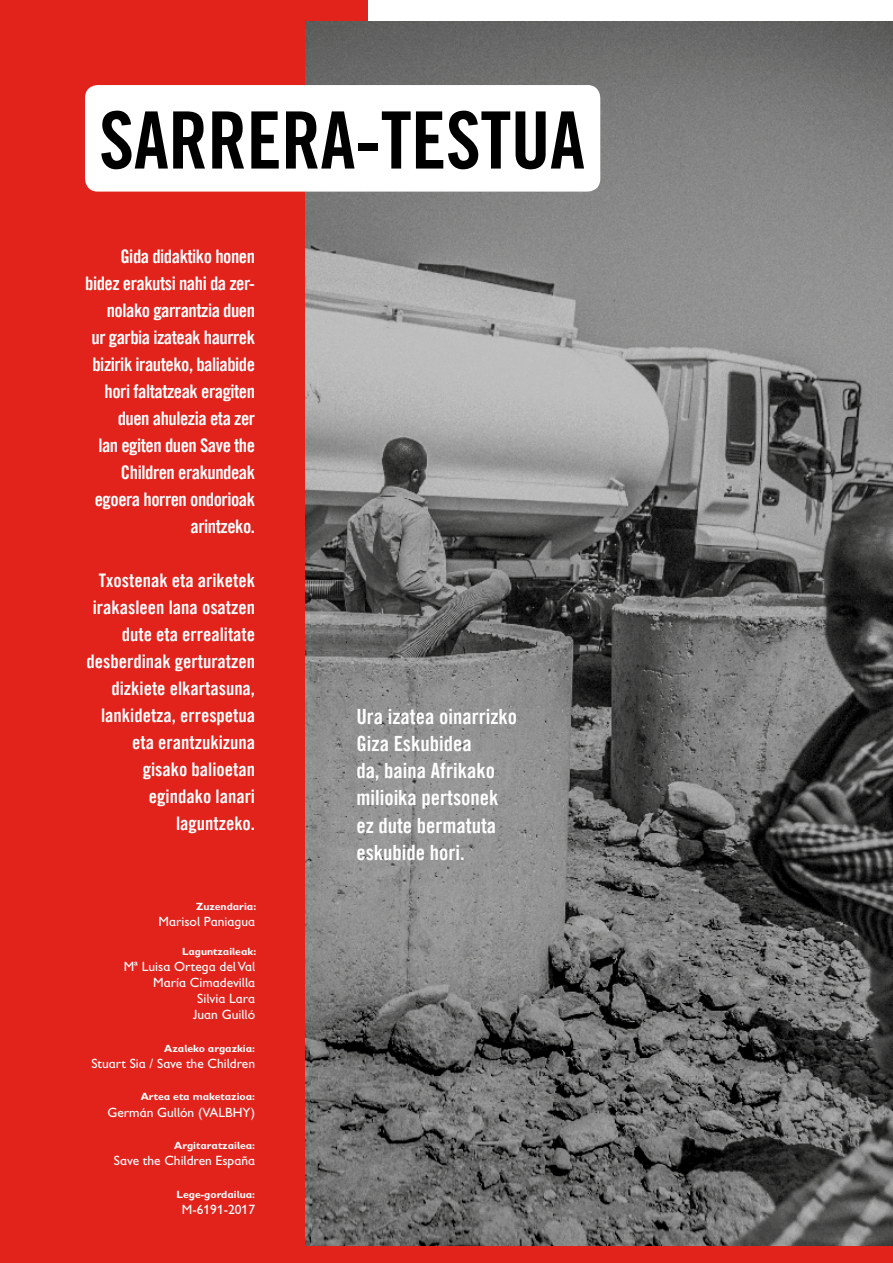
<style>
.page{position:relative;width:893px;height:1263px;background:#fff}
.page>*{position:absolute;margin:0;border:0;box-sizing:border-box;transform-origin:0 0}
.t1{font:79.05px "Trade Gothic Bold Cond Twenty";letter-spacing:-.005em;color:#000}
.t2{font:21px/27px "Trade Gothic LT Com Bd Cn 20";color:#fff}
.t3{font:18.75px/27px "Trade Gothic LT Com Bd Cn 20";letter-spacing:-.025em;color:#fff;text-align:right}
.t4{font:18.75px/27px "Trade Gothic LT Com Bd Cn 20";color:#fff;text-align:right}
.t5{font:13.5px/16.2px "Gill Sans Infant Std";color:#fff;text-align:right}
.t6{font:700 10.5px "Gill Sans Infant Std";color:#fff}
</style>
<div class="page">
<div style="left:0;top:1074px;width:893px;height:189px;background:#e2231b"></div>
<img style="left:304px;top:21px;width:589px;height:1224px">
<div style="left:0;top:0;width:304px;height:1263px;background:#e2231b"></div>
<div style="left:85px;top:85px;width:515px;height:107px;background:#fff;border-radius:13px"></div>
<h1 class="t1" style="left:99px;top:92px;width:487px">SARRERA-TESTUA</h1>
<p class="t3" style="left:85px;top:242px;width:171px">Gida didaktiko honen bidez erakutsi nahi da zer&shy;nolako garrantzia duen<br>ur garbia izateak haurrek bizirik irauteko, baliabide hori faltatzeak eragiten duen ahulezia eta zer<br>lan egiten duen Save the<br>Children erakundeak egoera horren ondorioak arintzeko.</p>
<p class="t4" style="left:87px;top:566px;width:170px">Txostenak eta ariketek irakasleen lana osatzen dute eta errealitate desberdinak gerturatzen dizkiete elkartasuna, lankidetza, errespetua eta erantzukizuna gisako balioetan egindako lanari laguntzeko.</p>
<p class="t6" style="left:196px;top:900px;width:62px">Zuzendaria:</p>
<p class="t5" style="left:158px;top:913px;width:98px">Marisol Paniagua</p>
<p class="t6" style="left:182px;top:945px;width:76px">Laguntzaileak:</p>
<p class="t5" style="left:124px;top:958px;width:133px">Mª Luisa Ortega del Val<br>María Cimadevilla<br>Silvia Lara<br>Juan Guilló</p>
<p class="t6" style="left:164px;top:1042px;width:92px">Azaleko argazkia:</p>
<p class="t5" style="left:91px;top:1055px;width:165px">Stuart Sia / Save the Children</p>
<p class="t6" style="left:141px;top:1090px;width:116px">Artea eta maketazioa:</p>
<p class="t5" style="left:107px;top:1104px;width:149px">Germán Gullón (VALBHY)</p>
<p class="t6" style="left:174px;top:1139px;width:82px">Argitaratzailea:</p>
<p class="t5" style="left:114px;top:1152px;width:143px">Save the Children España</p>
<p class="t6" style="left:177px;top:1188px;width:80px">Lege-gordailua:</p>
<p class="t5" style="left:182px;top:1201px;width:75px">M-6191-2017</p>
<p class="t2" style="left:356px;top:703px;width:162px">Ura izatea oinarrizko<br>Giza Eskubidea<br>da, baina Afrikako milioika pertsonek ez dute bermatuta eskubide hori.</p>
</div>
